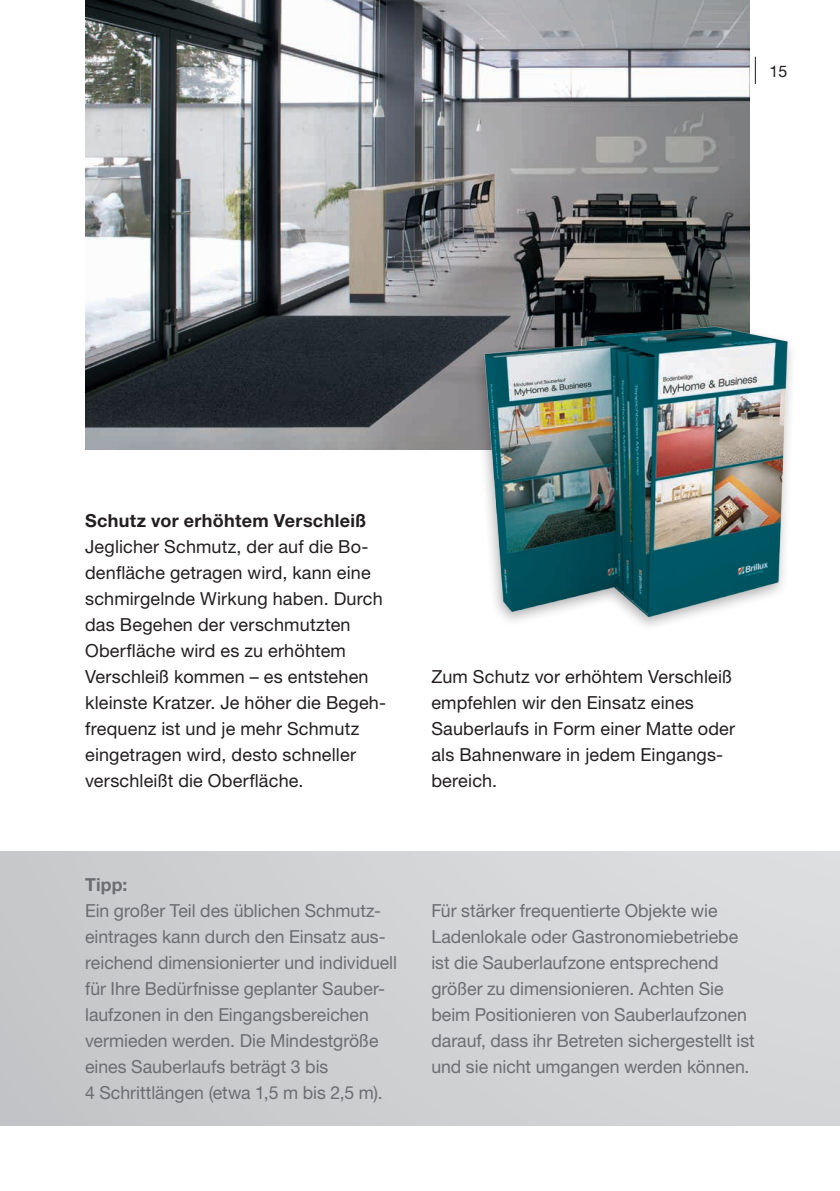
<style>
.page{position:relative;width:840px;height:1191px;background:#fff}
.page>*{position:absolute;margin:0;border:0;box-sizing:border-box;transform-origin:0 0}
.t1{font:18px/26px "Helvetica Neue LT Pro";color:#6c6d70}
.t2{font:18px/26px "Helvetica Neue LT Pro";letter-spacing:.01em;color:#231f20}
.t3{font:700 18px "Helvetica Neue LT Pro";letter-spacing:.02em;color:#231f20}
.t4{font:700 18px "Helvetica Neue LT Pro";color:#6c6d70}
.t5{font:16px "Helvetica Neue LT Pro";color:#231f20}
</style>
<div class="page">
<svg style="left:754px;top:57px;width:1px;height:27px"></svg>
<div style="left:0;top:851px;width:839px;height:274px;background:#d1d2d4"></div>
<img style="left:85px;top:0;width:663px;height:449px">
<img style="left:428px;top:300px;width:364px;height:326px">
<p class="t5" style="left:769px;top:61px;width:19px">15</p>
<p class="t3" style="left:85px;top:509px;width:282px">Schutz vor erhöhtem Verschleiß</p>
<p class="t2" style="left:85px;top:533px;width:302px">Jeglicher Schmutz, der auf die Bo&shy;denfläche getragen wird, kann eine schmirgelnde Wirkung haben. Durch das Begehen der verschmutzten Oberfläche wird es zu erhöhtem Verschleiß kommen – es entstehen kleinste Kratzer. Je höher die Begeh&shy;frequenz ist und je mehr Schmutz eingetragen wird, desto schneller verschleißt die Oberfläche.</p>
<p class="t2" style="left:431px;top:663px;width:305px">Zum Schutz vor erhöhtem Verschleiß empfehlen wir den Einsatz eines<br>Sauberlaufs in Form einer Matte oder als Bahnenware in jedem Eingangs&shy;bereich.</p>
<p class="t4" style="left:85px;top:873px;width:44px">Tipp:</p>
<p class="t1" style="left:85px;top:897px;width:313px">Ein großer Teil des üblichen Schmutz&shy;eintrages kann durch den Einsatz aus&shy;reichend dimensionierter und individuell für Ihre Bedürfnisse geplanter Sauber&shy;laufzonen in den Eingangsbereichen vermieden werden. Die Mindestgröße eines Sauberlaufs beträgt 3 bis<br>4 Schrittlängen (etwa 1,5 m bis 2,5 m).</p>
<p class="t1" style="left:431px;top:897px;width:325px">Für stärker frequentierte Objekte wie Ladenlokale oder Gastronomiebetriebe ist die Sauberlaufzone entsprechend größer zu dimensionieren. Achten Sie beim Positionieren von Sauberlaufzonen darauf, dass ihr Betreten sichergestellt ist und sie nicht umgangen werden können.</p>
</div>
